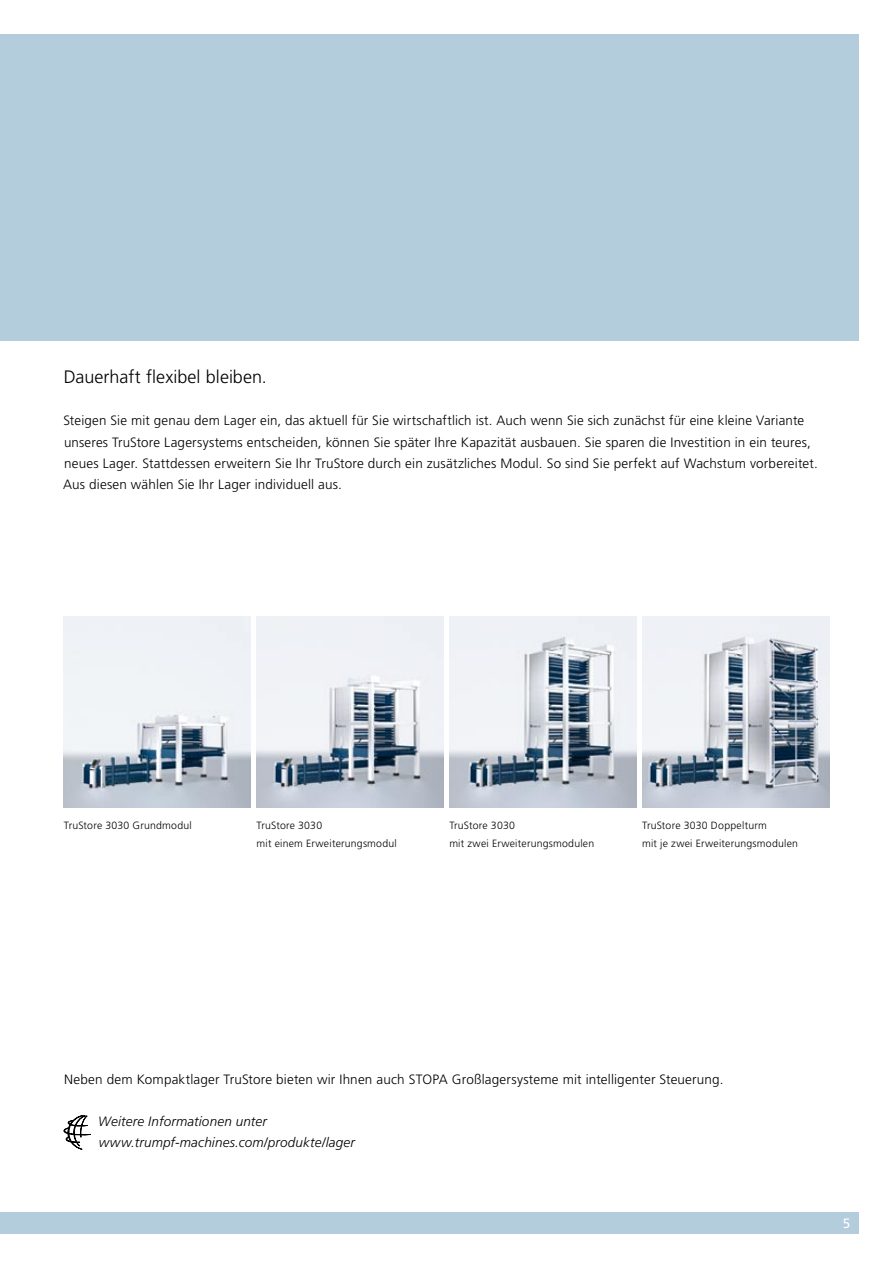
<style>
.page{position:relative;width:893px;height:1263px;background:#fff}
.page>*{position:absolute;margin:0;border:0;box-sizing:border-box;transform-origin:0 0}
.t1{font:300 18px "Frutiger LT Pro";color:#000}
.t2{font:300 13.5px/21.3px "Frutiger LT Pro";letter-spacing:.015em;color:#000}
.t3{font:italic 300 13.5px/21.3px "Frutiger LT Pro";letter-spacing:.01em;color:#000}
.t4{font:13.5px "Frutiger LT Pro";color:#fff}
.t5{font:300 10.5px/18px "Frutiger LT Pro";letter-spacing:.02em;color:#000}
</style>
<div class="page">
<div style="left:0;top:1212px;width:859px;height:21px;background:#b3cddc"></div>
<div style="left:0;top:34px;width:859px;height:306px;background:#b3cddc"></div>
<img style="left:642px;top:617px;width:187px;height:191px">
<img style="left:449px;top:617px;width:187px;height:191px">
<img style="left:257px;top:617px;width:187px;height:191px">
<img style="left:64px;top:617px;width:187px;height:191px">
<svg style="left:64px;top:1115px;width:27px;height:35px"></svg>
<h1 class="t1" style="left:64px;top:366px;width:205px">Dauerhaft flexibel bleiben.</h1>
<p class="t2" style="left:63px;top:410px;width:756px">Steigen Sie mit genau dem Lager ein, das aktuell für Sie wirtschaftlich ist. Auch wenn Sie sich zunächst für eine kleine Variante unseres TruStore Lagersystems entscheiden, können Sie später Ihre Kapazität ausbauen. Sie sparen die Investition in ein teures, neues Lager. Stattdessen erweitern Sie Ihr TruStore durch ein zusätzliches Modul. So sind Sie perfekt auf Wachstum vorbereitet.<br>Aus diesen wählen Sie Ihr Lager individuell aus.</p>
<p class="t5" style="left:64px;top:816px;width:130px">TruStore 3030 Grundmodul</p>
<p class="t5" style="left:257px;top:816px;width:142px">TruStore 3030<br>mit einem Erweiterungsmodul</p>
<p class="t5" style="left:449px;top:817px;width:146px">TruStore 3030<br>mit zwei Erweiterungsmodulen</p>
<p class="t5" style="left:642px;top:816px;width:157px">TruStore 3030 Doppelturm<br>mit je zwei Erweiterungsmodulen</p>
<p class="t2" style="left:64px;top:1069px;width:661px">Neben dem Kompaktlager TruStore bieten wir Ihnen auch STOPA Großlagersysteme mit intelligenter Steuerung.</p>
<p class="t3" style="left:98px;top:1110px;width:258px">Weitere Informationen unter www.trumpf-machines.com/produkte/lager</p>
<p class="t4" style="left:843px;top:1215px;width:9px">5</p>
</div>
